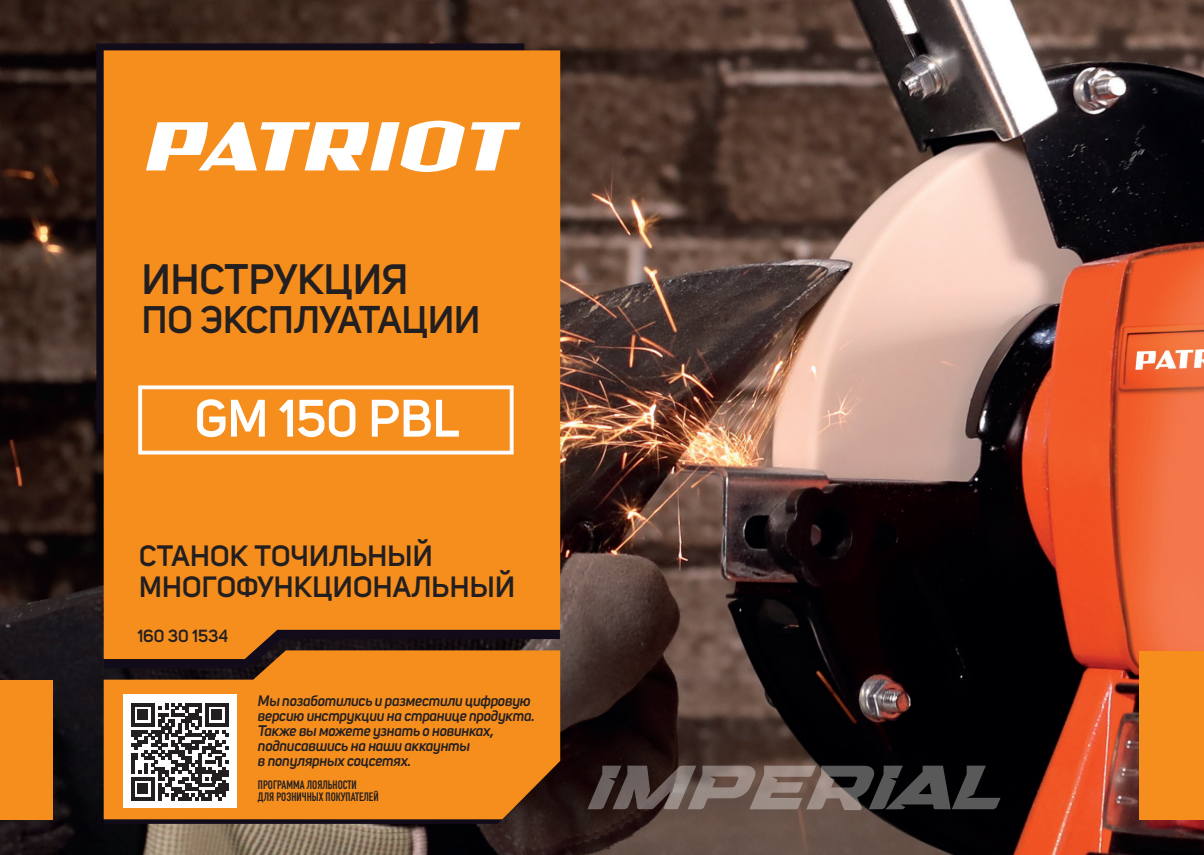
<style>
.page{position:relative;width:1204px;height:855px;background:#fff}
.page>*{position:absolute;margin:0;border:0;box-sizing:border-box;transform-origin:0 0}
.t1{font:600 52px "Uni Sans";color:#fff}
.t2{font:600 42px "Uni Sans";color:#231f20}
.t3{font:600 38px "Uni Sans";color:#231f20}
.t4{font:600 29px/31.4px "Uni Sans";letter-spacing:.01em;color:#231f20}
.t5{font:600 17.4px "Uni Sans";color:#231f20}
.t6{font:italic 600 15px/15px "Uni Sans";letter-spacing:-.025em;color:#231f20}
.t7{font:700 12px/11.6px "DIN Condensed";color:#231f20}
</style>
<div class="page">
<img style="left:0;top:0;width:1204px;height:855px">
<svg style="left:96px;top:43px;width:428px;height:391px;background:#180e19"></svg>
<div style="left:104px;top:50px;width:456px;height:600px;background:#f68e1e"></div>
<svg style="left:104px;top:819px;width:401px;height:5px;background:#22141a"></svg>
<svg style="left:104px;top:650px;width:456px;height:169px;background:#e3831d"></svg>
<div style="left:1139px;top:651px;width:65px;height:169px;background:#f68e1e"></div>
<div style="left:0;top:680px;width:52px;height:140px;background:#f68e1e"></div>
<svg style="left:471px;top:122px;width:49px;height:48px"></svg>
<svg style="left:146px;top:121px;width:319px;height:51px"></svg>
<svg style="left:138px;top:385px;width:376px;height:70px;background:#f79c3a"></svg>
<div style="left:123px;top:694px;width:114px;height:113px;background:#fff"></div>
<svg style="left:131px;top:703px;width:98px;height:97px"></svg>
<svg style="left:587px;top:766px;width:413px;height:44px;background:#5b514e"></svg>
<svg style="left:0;top:0;width:7px;height:9px"></svg>
<svg style="left:0;top:848px;width:7px;height:7px"></svg>
<svg style="left:1195px;top:0;width:9px;height:9px"></svg>
<svg style="left:1195px;top:848px;width:9px;height:7px"></svg>
<h2 class="t2" style="left:142px;top:255px;width:268px">ИНСТРУКЦИЯ</h2>
<h3 class="t3" style="left:142px;top:297px;width:340px">ПО ЭКСПЛУАТАЦИИ</h3>
<h1 class="t1" style="left:195px;top:388px;width:266px">GM 150 PBL</h1>
<h3 class="t4" style="left:139px;top:540px;width:377px">СТАНОК ТОЧИЛЬНЫЙ<br>МНОГОФУНКЦИОНАЛЬНЫЙ</h3>
<p class="t5" style="left:137px;top:626px;width:92px">160 30 1534</p>
<p class="t6" style="left:258px;top:693px;width:278px">Мы позаботились и разместили цифровую версию инструкции на странице продукта.<br>Также вы можете узнать о новинках, подписавшись на наши аккаунты<br>в популярных соцсетях.</p>
<p class="t7" style="left:258px;top:779px;width:122px">ПРОГРАММА ЛОЯЛЬНОСТИ<br>ДЛЯ РОЗНИЧНЫХ ПОКУПАТЕЛЕЙ</p>
</div>
